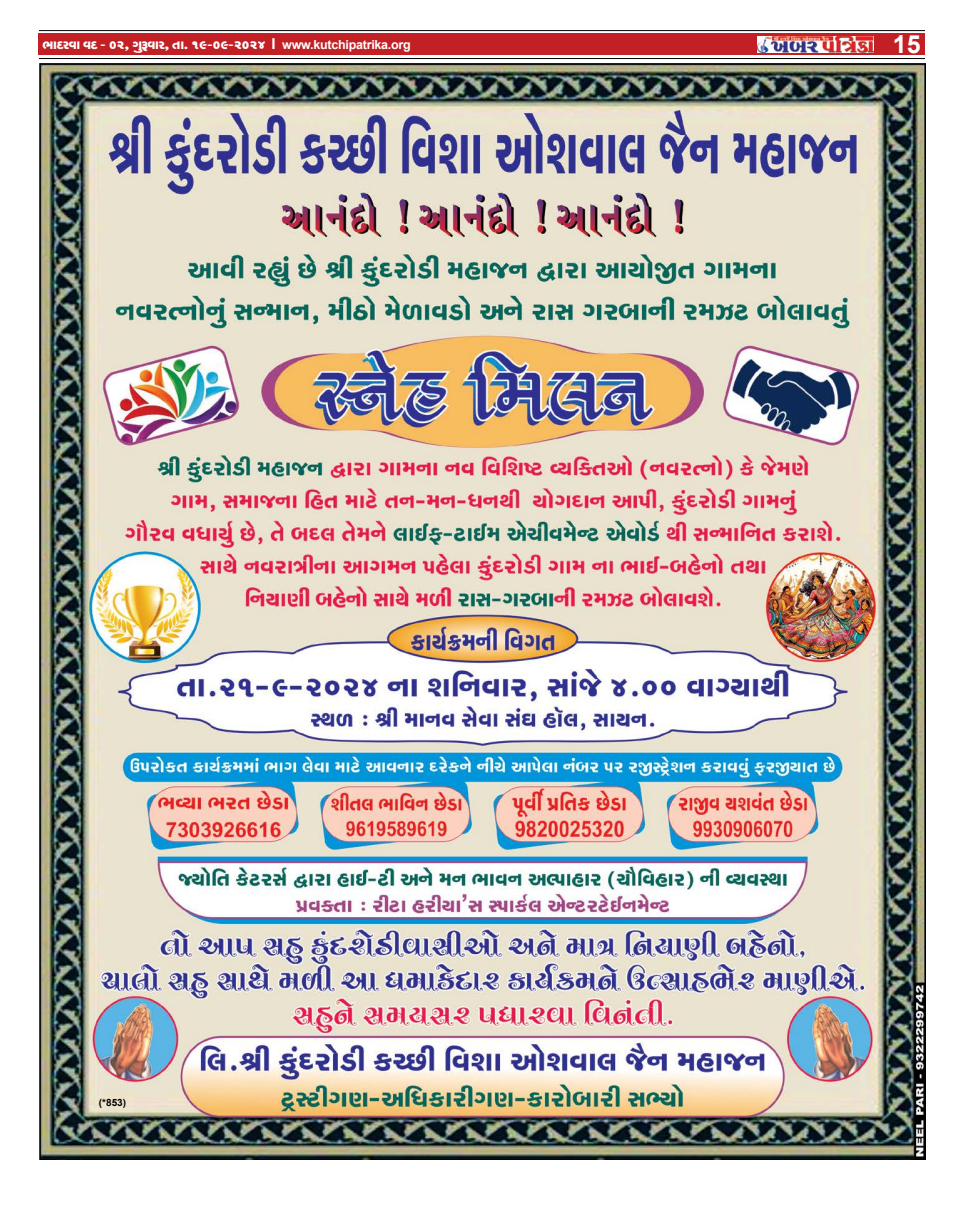
<style>
.page{position:relative;width:964px;height:1205px;background:#fff}
.page>*{position:absolute;margin:0;border:0;box-sizing:border-box;transform-origin:0 0}
.t1{font:700 25px "Arial";color:#fff}
.t2{font:15px "SHREE GUJ7";letter-spacing:-.02em;color:#fff}
.t3{font:700 10px "Arial";color:#000}
.s1{font-family:"Arial";font-weight:700}
.s2{font-family:"Arial";font-weight:700;font-size:12.5px}
</style>
<div class="page">
<hr style="left:39px;top:58px;width:886px;height:1px;background:#000">
<div style="left:39px;top:34px;width:886px;height:21px;background:#c22025"></div>
<hr style="left:39px;top:30px;width:886px;height:1px;background:#000">
<img style="left:757px;top:36px;width:116px;height:17px">
<img style="left:40px;top:64px;width:885px;height:1095px">
<p class="t2" style="left:43px;top:38px;width:370px">cpv$fhp hv$ - 02, Nyê$hpf, sp. 19-09-2024 <span class="s1">I</span> <span class="s2">www.kutchipatrika.org</span></p>
<h1 class="t1" style="left:893px;top:26px;width:29px">15</h1>
<p class="t3" style="left:99px;top:1096px;width:29px">(*853)</p>
</div>
